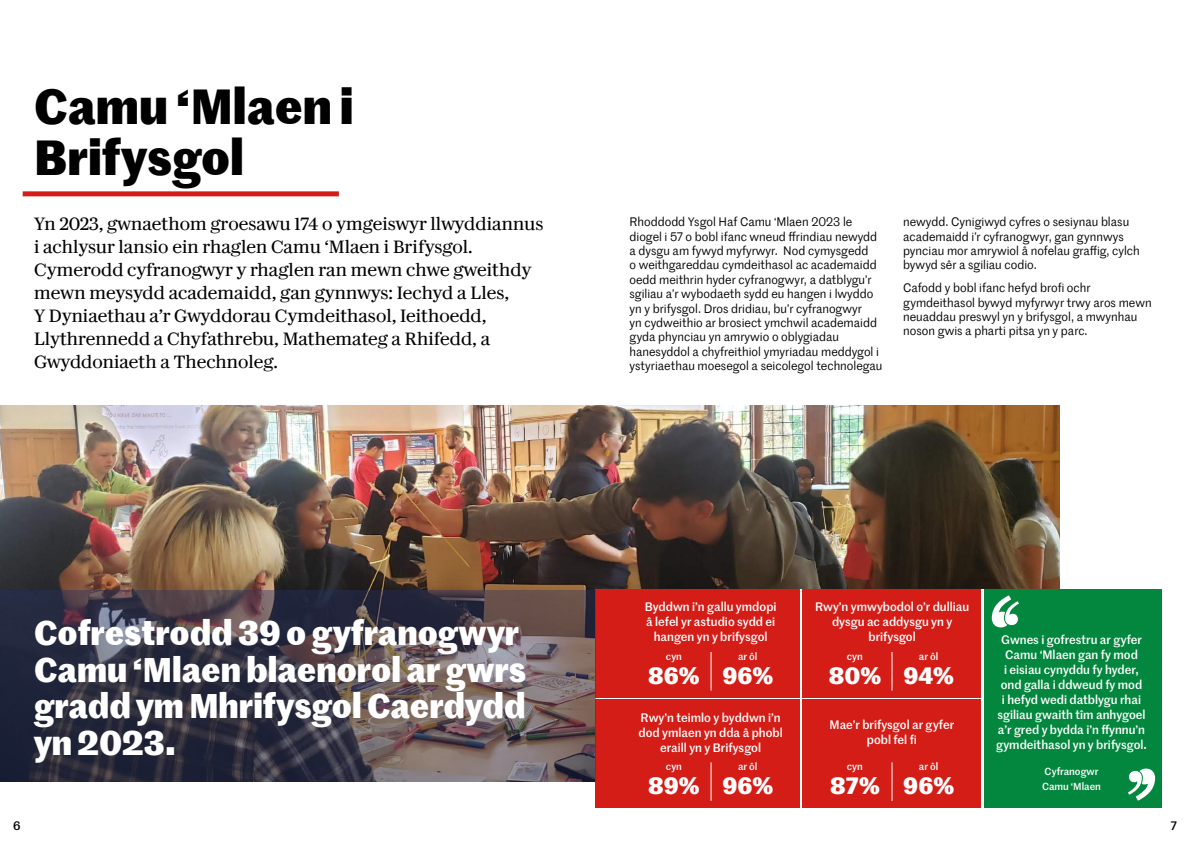
<style>
.page{position:relative;width:1191px;height:842px;background:#fff}
.page>*{position:absolute;margin:0;border:0;box-sizing:border-box;transform-origin:0 0}
.t1{font:700 48px/51.3px "Marr Sans TT";color:#000}
.t2{font:700 33.3px/36.7px "Marr Sans TT";color:#fff}
.t3{font:700 23px "Marr Sans TT";color:#fff}
.t4{font:18px/23px "Darby Serif Text TT";color:#000}
.t5{font:12px/14.4px "Marr Sans TT";color:#000}
.t6{font:500 12px/15px "Marr Sans";color:#fff;text-align:center}
.t7{font:500 12px "Marr Sans";color:#000}
.t8{font:500 10px/15px "Marr Sans";color:#fff}
</style>
<div class="page">
<img style="left:0;top:405px;width:1059px;height:185px">
<div style="left:23px;top:191px;width:316px;height:5px;background:#d51d17"></div>
<div style="left:595px;top:590px;width:204px;height:108px;background:#d51d17"></div>
<div style="left:802px;top:590px;width:179px;height:108px;background:#d51d17"></div>
<div style="left:984px;top:590px;width:177px;height:218px;background:#03873e"></div>
<div style="left:595px;top:700px;width:204px;height:108px;background:#d51d17"></div>
<div style="left:802px;top:700px;width:179px;height:108px;background:#d51d17"></div>
<hr style="left:710px;top:652px;width:1px;height:39px;background:#fff">
<hr style="left:710px;top:762px;width:1px;height:39px;background:#fff">
<hr style="left:891px;top:652px;width:1px;height:39px;background:#fff">
<hr style="left:891px;top:762px;width:1px;height:39px;background:#fff">
<svg style="left:991px;top:595px;width:28px;height:32px"></svg>
<svg style="left:1128px;top:768px;width:27px;height:33px"></svg>
<svg style="left:0;top:590px;width:595px;height:192px;background:#49434d"></svg>
<h1 class="t1" style="left:34px;top:77px;width:321px">Camu ‘Mlaen i<br>Brifysgol</h1>
<p class="t4" style="left:34px;top:211px;width:511px">Yn 2023, gwnaethom groesawu 174 o ymgeiswyr llwyddiannus i achlysur lansio ein rhaglen Camu ‘Mlaen i Brifysgol.<br>Cymerodd cyfranogwyr y rhaglen ran mewn chwe gweithdy mewn meysydd academaidd, gan gynnwys: Iechyd a Lles,<br>Y Dyniaethau a’r Gwyddorau Cymdeithasol, Ieithoedd, Llythrennedd a Chyfathrebu, Mathemateg a Rhifedd, a Gwyddoniaeth a Thechnoleg.</p>
<p class="t5" style="left:629px;top:214px;width:254px">Rhoddodd Ysgol Haf Camu ‘Mlaen 2023 le diogel i 57 o bobl ifanc wneud ffrindiau newydd a dysgu am fywyd myfyrwyr. Nod cymysgedd<br>o weithgareddau cymdeithasol ac academaidd oedd meithrin hyder cyfranogwyr, a datblygu’r sgiliau a’r wybodaeth sydd eu hangen i lwyddo yn y brifysgol. Dros dridiau, bu’r cyfranogwyr<br>yn cydweithio ar brosiect ymchwil academaidd gyda phynciau yn amrywio o oblygiadau hanesyddol a chyfreithiol ymyriadau meddygol i ystyriaethau moesegol a seicolegol technolegau</p>
<p class="t5" style="left:903px;top:214px;width:238px">newydd. Cynigiwyd cyfres o sesiynau blasu academaidd i’r cyfranogwyr, gan gynnwys pynciau mor amrywiol â nofelau graffig, cylch bywyd sêr a sgiliau codio.</p>
<p class="t5" style="left:903px;top:280px;width:250px">Cafodd y bobl ifanc hefyd brofi ochr gymdeithasol bywyd myfyrwyr trwy aros mewn neuaddau preswyl yn y brifysgol, a mwynhau noson gwis a pharti pitsa yn y parc.</p>
<h2 class="t2" style="left:34px;top:612px;width:494px">Cofrestrodd 39 o gyfranogwyr<br>Camu ‘Mlaen blaenorol ar gwrs gradd ym Mhrifysgol Caerdydd yn 2023.</h2>
<p class="t6" style="left:645px;top:599px;width:133px">Byddwn i’n gallu ymdopi â lefel yr astudio sydd ei hangen yn y brifysgol</p>
<p class="t6" style="left:815px;top:599px;width:156px">Rwy’n ymwybodol o’r dulliau dysgu ac addysgu yn y brifysgol</p>
<p class="t8" style="left:666px;top:648px;width:17px">cyn</p>
<h3 class="t3" style="left:648px;top:658px;width:53px">86%</h3>
<p class="t8" style="left:738px;top:648px;width:21px">ar ôl</p>
<h3 class="t3" style="left:722px;top:658px;width:52px">96%</h3>
<p class="t8" style="left:847px;top:648px;width:17px">cyn</p>
<h3 class="t3" style="left:828px;top:658px;width:54px">80%</h3>
<p class="t8" style="left:919px;top:648px;width:21px">ar ôl</p>
<h3 class="t3" style="left:903px;top:658px;width:52px">94%</h3>
<p class="t6" style="left:638px;top:709px;width:146px">Rwy’n teimlo y byddwn i’n dod ymlaen yn dda â phobl eraill yn y Brifysgol</p>
<p class="t6" style="left:829px;top:717px;width:126px">Mae’r brifysgol ar gyfer pobl fel fi</p>
<p class="t8" style="left:666px;top:758px;width:17px">cyn</p>
<h3 class="t3" style="left:648px;top:768px;width:53px">89%</h3>
<p class="t8" style="left:738px;top:758px;width:21px">ar ôl</p>
<h3 class="t3" style="left:722px;top:768px;width:52px">96%</h3>
<p class="t8" style="left:847px;top:758px;width:17px">cyn</p>
<h3 class="t3" style="left:830px;top:768px;width:51px">87%</h3>
<p class="t8" style="left:919px;top:758px;width:21px">ar ôl</p>
<h3 class="t3" style="left:903px;top:768px;width:52px">96%</h3>
<p class="t6" style="left:996px;top:631px;width:152px">Gwnes i gofrestru ar gyfer<br>Camu ‘Mlaen gan fy mod<br>i eisiau cynyddu fy hyder, ond galla i ddweud fy mod<br>i hefyd wedi datblygu rhai sgiliau gwaith tîm anhygoel a’r gred y bydda i’n ffynnu’n gymdeithasol yn y brifysgol.</p>
<p class="t8" style="left:1042px;top:763px;width:60px">Cyfranogwr<br>Camu ‘Mlaen</p>
<p class="t7" style="left:13px;top:816px;width:9px">6</p>
<p class="t7" style="left:1170px;top:816px;width:8px">7</p>
</div>
